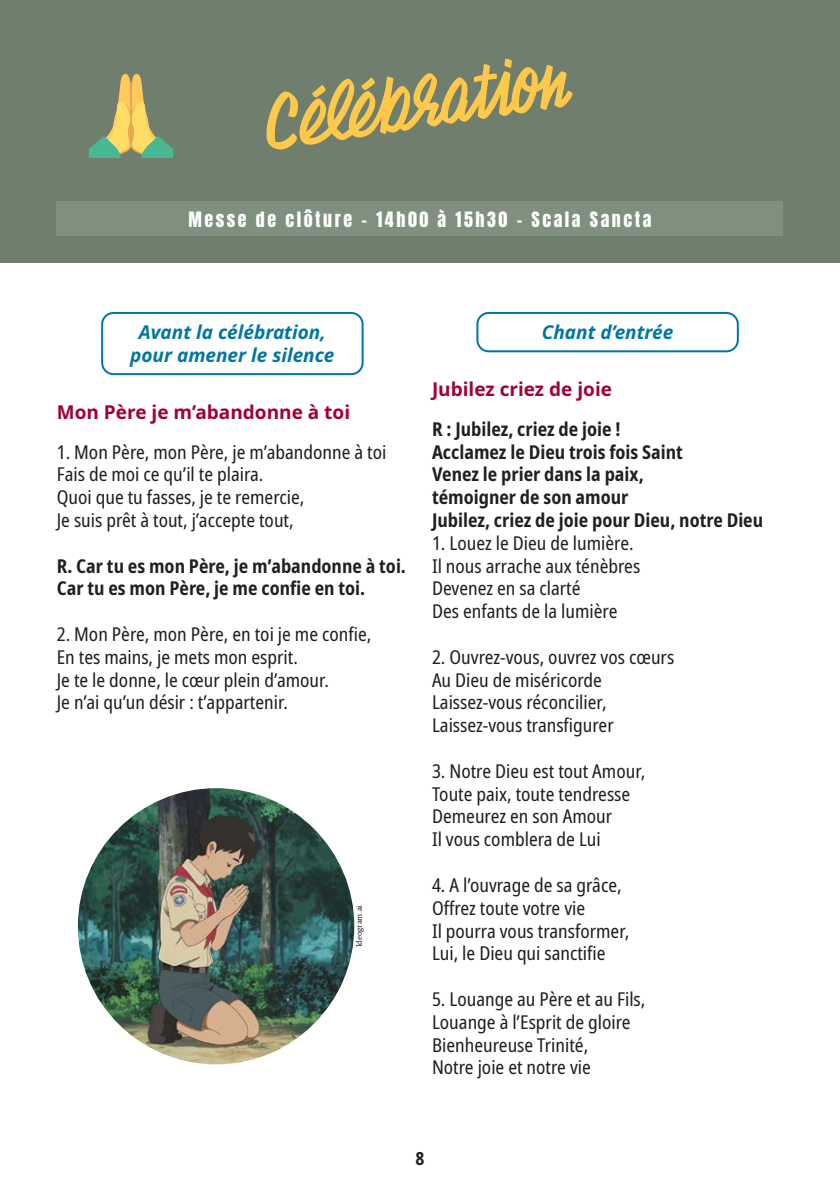
<style>
.page{position:relative;width:840px;height:1191px;background:#fff}
.page>*{position:absolute;margin:0;border:0;box-sizing:border-box;transform-origin:0 0}
.t1{font:72.8px "Chaumont Script";color:#fec94a}
.chant_9_5{font:condensed 19px "Noto Sans";color:#231f20}
.chant_9_5-2{font:700 condensed 19px "Noto Sans";color:#231f20}
.chant_9_5-3{font:italic 700 19px "Noto Sans";color:#0076a3}
.chant_titre{font:700 19px "Noto Sans";color:#a10135}
.texte_11{font:18px "Anton";letter-spacing:.14em;color:#fff}
.t2{font:700 condensed 18px "Noto Sans";color:#231f20}
.texte_courant{font:8px "Alda OTCEV";color:#231f20}
</style>
<div class="page">
<div style="left:0;top:0;width:839px;height:262px;background:#707e6e"></div>
<div style="left:101px;top:312px;width:262px;height:63px;border:2px solid #0076a3;border-radius:11px"></div>
<div style="left:476px;top:312px;width:262px;height:40px;border:2px solid #0076a3;border-radius:11px"></div>
<div style="left:57px;top:201px;width:725px;height:34px;background:#7f907e"></div>
<img style="left:78px;top:788px;width:276px;height:276px;border-radius:138px">
<p class="t1" style="left:257px;top:75px;width:305px;rotate:-8deg">Célébration</p>
<p class="texte_11" style="left:188px;top:210px;width:464px">Messe de clôture - 14h00 à 15h30 - Scala Sancta</p>
<p class="chant_9_5-3" style="left:139px;top:319px;width:188px">Avant la célébration,</p>
<p class="chant_9_5-3" style="left:130px;top:341px;width:206px">pour amener le silence</p>
<p class="chant_titre" style="left:57px;top:398px;width:295px">Mon Père je m’abandonne à toi</p>
<p class="chant_9_5" style="left:57px;top:438px;width:331px">1. Mon Père, mon Père, je m’abandonne à toi</p>
<p class="chant_9_5" style="left:57px;top:461px;width:208px">Fais de moi ce qu’il te plaira.</p>
<p class="chant_9_5" style="left:57px;top:484px;width:249px">Quoi que tu fasses, je te remercie,</p>
<p class="chant_9_5" style="left:57px;top:507px;width:238px">Je suis prêt à tout, j’accepte tout,</p>
<p class="chant_9_5-2" style="left:57px;top:552px;width:350px">R. Car tu es mon Père, je m’abandonne à toi.</p>
<p class="chant_9_5-2" style="left:57px;top:575px;width:310px">Car tu es mon Père, je me confie en toi.</p>
<p class="chant_9_5" style="left:57px;top:621px;width:316px">2. Mon Père, mon Père, en toi je me confie,</p>
<p class="chant_9_5" style="left:57px;top:643px;width:242px">En tes mains, je mets mon esprit.</p>
<p class="chant_9_5" style="left:57px;top:666px;width:274px">Je te le donne, le cœur plein d’amour.</p>
<p class="chant_9_5" style="left:57px;top:689px;width:233px">Je n’ai qu’un désir : t’appartenir.</p>
<p class="texte_courant" style="left:353px;top:947px;width:44px;rotate:-90deg">Ideogram.ai</p>
<p class="chant_9_5-3" style="left:541px;top:319px;width:133px">Chant d’entrée</p>
<p class="chant_titre" style="left:432px;top:375px;width:181px">Jubilez criez de joie</p>
<p class="chant_9_5-2" style="left:432px;top:415px;width:190px">R : Jubilez, criez de joie !</p>
<p class="chant_9_5-2" style="left:432px;top:438px;width:252px">Acclamez le Dieu trois fois Saint</p>
<p class="chant_9_5-2" style="left:432px;top:461px;width:213px">Venez le prier dans la paix,</p>
<p class="chant_9_5-2" style="left:432px;top:483px;width:198px">témoigner de son amour</p>
<p class="chant_9_5-2" style="left:432px;top:506px;width:332px">Jubilez, criez de joie pour Dieu, notre Dieu</p>
<p class="chant_9_5" style="left:432px;top:529px;width:203px">1. Louez le Dieu de lumière.</p>
<p class="chant_9_5" style="left:432px;top:552px;width:210px">Il nous arrache aux ténèbres</p>
<p class="chant_9_5" style="left:432px;top:575px;width:150px">Devenez en sa clarté</p>
<p class="chant_9_5" style="left:432px;top:598px;width:187px">Des enfants de la lumière</p>
<p class="chant_9_5" style="left:432px;top:643px;width:244px">2. Ouvrez-vous, ouvrez vos cœurs</p>
<p class="chant_9_5" style="left:432px;top:666px;width:171px">Au Dieu de miséricorde</p>
<p class="chant_9_5" style="left:432px;top:689px;width:176px">Laissez-vous réconcilier,</p>
<p class="chant_9_5" style="left:432px;top:712px;width:183px">Laissez-vous transfigurer</p>
<p class="chant_9_5" style="left:432px;top:757px;width:215px">3. Notre Dieu est tout Amour,</p>
<p class="chant_9_5" style="left:432px;top:780px;width:200px">Toute paix, toute tendresse</p>
<p class="chant_9_5" style="left:432px;top:803px;width:181px">Demeurez en son Amour</p>
<p class="chant_9_5" style="left:432px;top:826px;width:170px">Il vous comblera de Lui</p>
<p class="chant_9_5" style="left:432px;top:871px;width:191px">4. A l’ouvrage de sa grâce,</p>
<p class="chant_9_5" style="left:432px;top:894px;width:155px">Offrez toute votre vie</p>
<p class="chant_9_5" style="left:432px;top:917px;width:199px">Il pourra vous transformer,</p>
<p class="chant_9_5" style="left:432px;top:940px;width:175px">Lui, le Dieu qui sanctifie</p>
<p class="chant_9_5" style="left:432px;top:985px;width:215px">5. Louange au Père et au Fils,</p>
<p class="chant_9_5" style="left:432px;top:1008px;width:200px">Louange à l’Esprit de gloire</p>
<p class="chant_9_5" style="left:432px;top:1031px;width:158px">Bienheureuse Trinité,</p>
<p class="chant_9_5" style="left:432px;top:1054px;width:160px">Notre joie et notre vie</p>
<p class="t2" style="left:415px;top:1145px;width:10px">8</p>
</div>
